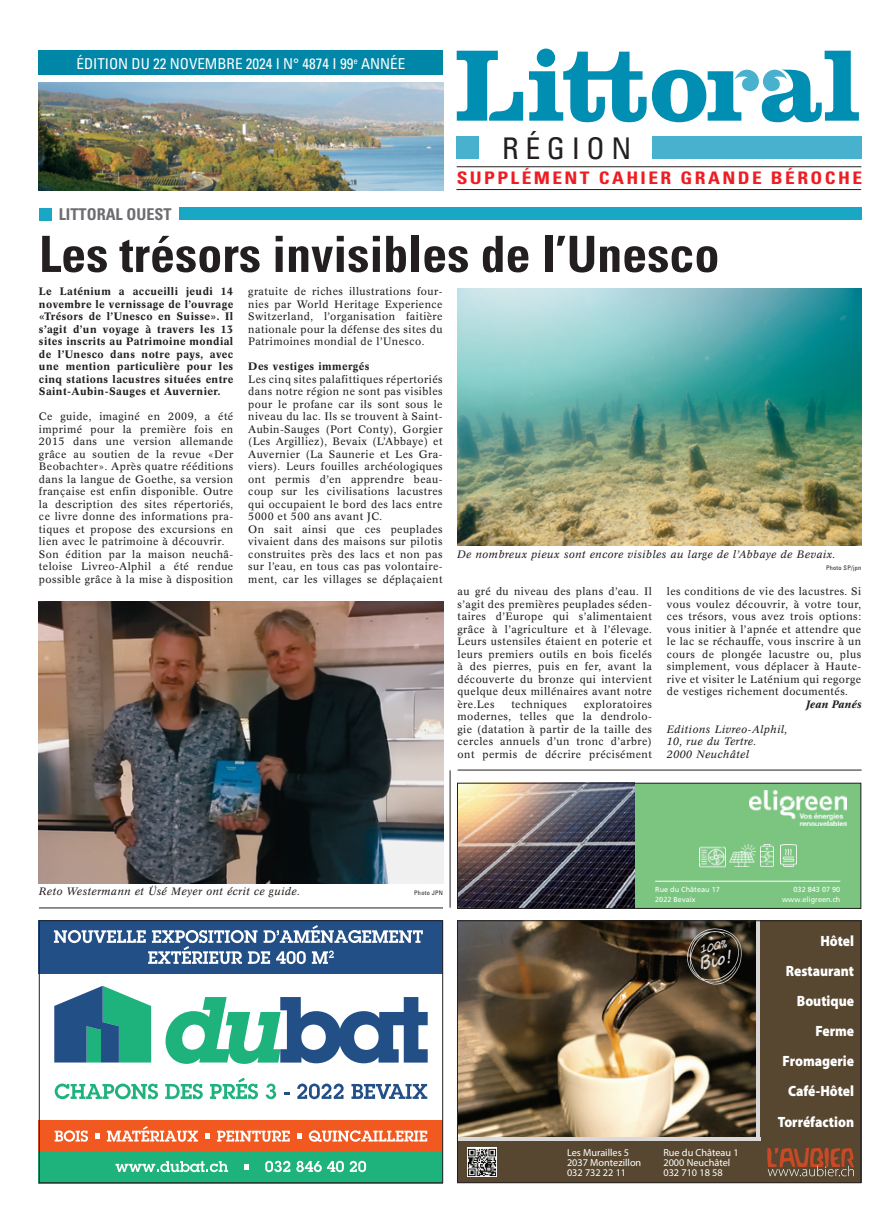
<style>
.page{position:relative;width:886px;height:1223px;background:#fff}
.page>*{position:absolute;margin:0;border:0;box-sizing:border-box;transform-origin:0 0}
.t1{font:700 condensed 50px "Univers";color:#231f20}
.t2{font:condensed 29.88px "Univers";letter-spacing:.22em;color:#231f20}
.t3{font:italic 700 18.75px "Segoe Script";color:#dad8d8;scale:.8 1}
.t4{font:700 condensed 17.25px "Univers";letter-spacing:.125em;color:#ee1d23;scale:1.13 1}
.t5{font:700 condensed 16.25px "Univers";color:#6c6d70}
.t6{font:condensed 15px "Univers";color:#fff}
.t7{font:900 14.88px/30.1px "Myriad Pro";color:#fff;text-align:right;scale:.91 1}
.t8{font:italic 700 11.75px "Segoe Script";color:#dad8d8;scale:.8 1}
.t9{font:10.62px/12.5px "Concorde BE";letter-spacing:.04em;color:#231f20;text-align:justify}
.t10{font:500 10.62px/12.5px "Concorde BE";letter-spacing:.04em;color:#231f20;text-align:justify}
.t11{font:italic 10.62px/12.5px "Concorde BE";letter-spacing:.04em;color:#231f20}
.t12{font:italic 500 10.62px "Concorde BE";letter-spacing:.04em;color:#231f20}
.t13{font:10.25px/10.2px "Myriad Pro";color:#fff}
.t14{font:7.38px/10.4px "Frutiger LT Std";color:#fff}
.t15{font:condensed 6.25px "Univers";letter-spacing:.04em;color:#231f20}
</style>
<div class="page">
<svg style="left:457px;top:51px;width:66px;height:70px"></svg>
<svg style="left:529px;top:49px;width:330px;height:73px"></svg>
<div style="left:457px;top:136px;width:22px;height:23px;background:#48b1cd"></div>
<div style="left:652px;top:136px;width:209px;height:23px;background:#48b1cd"></div>
<hr style="left:457px;top:166px;width:404px;height:1px;background:#231f20">
<hr style="left:456px;top:189px;width:405px;height:1px;background:#231f20">
<img style="left:39px;top:83px;width:404px;height:108px">
<div style="left:39px;top:50px;width:404px;height:25px;background:#0086a6"></div>
<div style="left:39px;top:208px;width:13px;height:12px;background:#1aa7c6"></div>
<div style="left:179px;top:208px;width:682px;height:12px;background:#1aa7c6"></div>
<img style="left:457px;top:289px;width:404px;height:256px">
<hr style="left:39px;top:907px;width:404px;height:1px;background:#231f20">
<img style="left:39px;top:601px;width:404px;height:282px">
<svg style="left:166px;top:997px;width:262px;height:66px"></svg>
<svg style="left:54px;top:985px;width:97px;height:77px;background:#419194"></svg>
<div style="left:39px;top:920px;width:404px;height:54px;background:#234f87"></div>
<svg style="left:54px;top:925px;width:369px;height:39px"></svg>
<svg style="left:55px;top:1083px;width:103px;height:16px"></svg>
<svg style="left:165px;top:1083px;width:38px;height:16px"></svg>
<svg style="left:210px;top:1077px;width:48px;height:22px"></svg>
<svg style="left:266px;top:1083px;width:10px;height:16px"></svg>
<svg style="left:297px;top:1083px;width:47px;height:16px"></svg>
<svg style="left:351px;top:1084px;width:76px;height:14px"></svg>
<div style="left:39px;top:1119px;width:404px;height:32px;background:#f15921"></div>
<div style="left:39px;top:1151px;width:404px;height:32px;background:#1eb27d"></div>
<svg style="left:55px;top:1130px;width:33px;height:11px"></svg>
<svg style="left:95px;top:1133px;width:5px;height:5px"></svg>
<svg style="left:107px;top:1126px;width:91px;height:15px"></svg>
<svg style="left:205px;top:1133px;width:5px;height:5px"></svg>
<svg style="left:217px;top:1130px;width:73px;height:11px"></svg>
<svg style="left:297px;top:1133px;width:5px;height:5px"></svg>
<svg style="left:309px;top:1130px;width:118px;height:11px"></svg>
<svg style="left:115px;top:1161px;width:113px;height:11px"></svg>
<svg style="left:244px;top:1164px;width:5px;height:5px"></svg>
<svg style="left:265px;top:1160px;width:25px;height:12px"></svg>
<svg style="left:296px;top:1160px;width:48px;height:12px"></svg>
<svg style="left:350px;top:1160px;width:16px;height:12px"></svg>
<div style="left:39px;top:920px;width:404px;height:263px;border:1px solid #231f20"></div>
<div style="left:457px;top:920px;width:404px;height:263px;background:#574731"></div>
<img style="left:459px;top:922px;width:297px;height:215px">
<img style="left:685px;top:926px;width:59px;height:61px">
<img style="left:468px;top:1147px;width:28px;height:28px">
<hr style="left:756px;top:920px;width:4px;height:220px;background:#dad8d8">
<hr style="left:457px;top:1137px;width:303px;height:3px;background:#dad8d8">
<svg style="left:767px;top:1147px;width:87px;height:29px"></svg>
<div style="left:457px;top:920px;width:404px;height:263px;border:1px solid #231f20"></div>
<div style="left:634px;top:783px;width:227px;height:125px;background:#7bc581"></div>
<img style="left:459px;top:785px;width:175px;height:121px">
<img style="left:749px;top:790px;width:97px;height:35px">
<img style="left:699px;top:846px;width:26px;height:22px">
<img style="left:730px;top:844px;width:25px;height:22px">
<img style="left:760px;top:844px;width:13px;height:22px">
<img style="left:781px;top:844px;width:15px;height:22px">
<hr style="left:655px;top:880px;width:185px;height:1px;background:#fff">
<div style="left:457px;top:783px;width:404px;height:125px;border:1px solid #231f20"></div>
<hr style="left:458px;top:769px;width:403px;height:1px;background:#231f20">
<hr style="left:450px;top:770px;width:1px;height:137px;background:#231f20">
<h3 class="t6" style="left:77px;top:54px;width:330px">ÉDITION DU 22 NOVEMBRE 2024 I N° 4874 I 99<sup>e</sup> ANNÉE</h3>
<h2 class="t2" style="left:502px;top:129px;width:131px">RÉGION</h2>
<h3 class="t4" style="left:457px;top:168px;width:360px">SUPPLÉMENT CAHIER GRANDE BÉROCHE</h3>
<h3 class="t5" style="left:59px;top:204px;width:114px">LITTORAL OUEST</h3>
<h1 class="t1" style="left:39px;top:223px;width:682px">Les trésors invisibles de l’Unesco</h1>
<p class="t10" style="left:39px;top:285px;width:196px">Le Laténium a accueilli jeudi 14 novembre le vernissage de l’ouvrage «Trésors de l’Unesco en Suisse». Il s’agit d’un voyage à travers les 13 sites inscrits au Patrimoine mondial de l’Unesco dans notre pays, avec une mention particulière pour les cinq stations lacustres situées entre Saint-Aubin-Sauges et Auvernier.</p>
<p class="t9" style="left:39px;top:410px;width:196px;text-align:left">Ce guide, imaginé en 2009, a été imprimé pour la première fois en 2015 dans une version allemande grâce au soutien de la revue «Der Beobachter». Après quatre rééditions dans la langue de Goethe, sa version française est enfin disponible. Outre la description des sites répertoriés, ce livre donne des informations pra&shy;tiques et propose des excursions en lien avec le patrimoine à découvrir.<br>Son édition par la maison neuchâ&shy;teloise Livreo-Alphil a été rendue possible grâce à la mise à disposition</p>
<p class="t9" style="left:248px;top:285px;width:196px">gratuite de riches illustrations four&shy;nies par World Heritage Experience Switzerland, l’organisation faitière nationale pour la défense des sites du Patrimoines mondial de l’Unesco.</p>
<p class="t10" style="left:248px;top:360px;width:123px">Des vestiges immergés</p>
<p class="t9" style="left:248px;top:373px;width:196px;text-align:left">Les cinq sites palafittiques répertoriés dans notre région ne sont pas visibles pour le profane car ils sont sous le niveau du lac. Ils se trouvent à Saint-Aubin-Sauges (Port Conty), Gorgier (Les Argilliez), Bevaix (L’Abbaye) et Auvernier (La Saunerie et Les Gra&shy;viers). Leurs fouilles archéologiques ont permis d’en apprendre beau&shy;coup sur les civilisations lacustres qui occupaient le bord des lacs entre 5000 et 500 ans avant JC.<br>On sait ainsi que ces peuplades vivaient dans des maisons sur pilotis construites près des lacs et non pas sur l’eau, en tous cas pas volontaire&shy;ment, car les villages se déplaçaient</p>
<p class="t11" style="left:457px;top:548px;width:380px">De nombreux pieux sont encore visibles au large de l’Abbaye de Bevaix.</p>
<p class="t15" style="left:826px;top:564px;width:37px">Photo SP/jpn</p>
<p class="t9" style="left:457px;top:585px;width:196px">au gré du niveau des plans d’eau. Il s’agit des premières peuplades séden&shy;taires d’Europe qui s’alimentaient grâce à l’agriculture et à l’élevage.<br>Leurs ustensiles étaient en poterie et leurs premiers outils en bois ficelés à des pierres, puis en fer, avant la découverte du bronze qui intervient quelque deux millénaires avant notre ère.Les</p>
<p class="t9" style="left:457px;top:697px;width:196px;text-indent:126px">exploratoires modernes, telles que la dendrolo&shy;gie (datation à partir de la taille des cercles annuels d’un tronc d’arbre) ont permis de décrire précisément</p>
<p class="t9" style="left:511px;top:697px;width:57px">techniques</p>
<p class="t9" style="left:667px;top:585px;width:196px">les conditions de vie des lacustres. Si vous voulez découvrir, à votre tour, ces trésors, vous avez trois options: vous initier à l’apnée et attendre que le lac se réchauffe, vous inscrire à un cours de plongée lacustre ou, plus simplement, vous déplacer à Haute&shy;rive et visiter le Laténium qui regorge de vestiges richement documentés.</p>
<p class="t12" style="left:806px;top:697px;width:57px">Jean Panés</p>
<p class="t11" style="left:667px;top:722px;width:122px">Editions Livreo-Alphil,<br>10, rue du Tertre.<br>2000 Neuchâtel</p>
<p class="t11" style="left:39px;top:885px;width:263px">Reto Westermann et Üsé Meyer ont écrit ce guide.</p>
<p class="t15" style="left:414px;top:889px;width:30px">Photo JPN</p>
<p class="t13" style="left:567px;top:1146px;width:76px">Les Murailles 5<br>2037 Montezillon<br>032 732 22 11</p>
<p class="t14" style="left:655px;top:884px;width:66px">Rue du Château 17<br>2022 Bevaix</p>
<p class="t14" style="left:782px;top:884px;width:60px;text-align:right">032 843 07 90 www.eligreen.ch</p>
<p class="t8" style="left:698px;top:939px;width:36px;rotate:-12deg">100%</p>
<h3 class="t3" style="left:695px;top:948px;width:43px;rotate:-12deg">Bio !</h3>
<p class="t13" style="left:663px;top:1146px;width:77px">Rue du Château 1<br>2000 Neuchâtel<br>032 710 18 58</p>
<h3 class="t7" style="left:820px;top:925px;width:39px">Hôtel</h3>
<h3 class="t7" style="left:786px;top:956px;width:76px">Restaurant</h3>
<h3 class="t7" style="left:797px;top:986px;width:65px">Boutique</h3>
<h3 class="t7" style="left:782px;top:1016px;width:80px">Ferme<br>Fromagerie</h3>
<h3 class="t7" style="left:778px;top:1076px;width:85px">Café-Hôtel<br>Torréfaction</h3>
</div>
